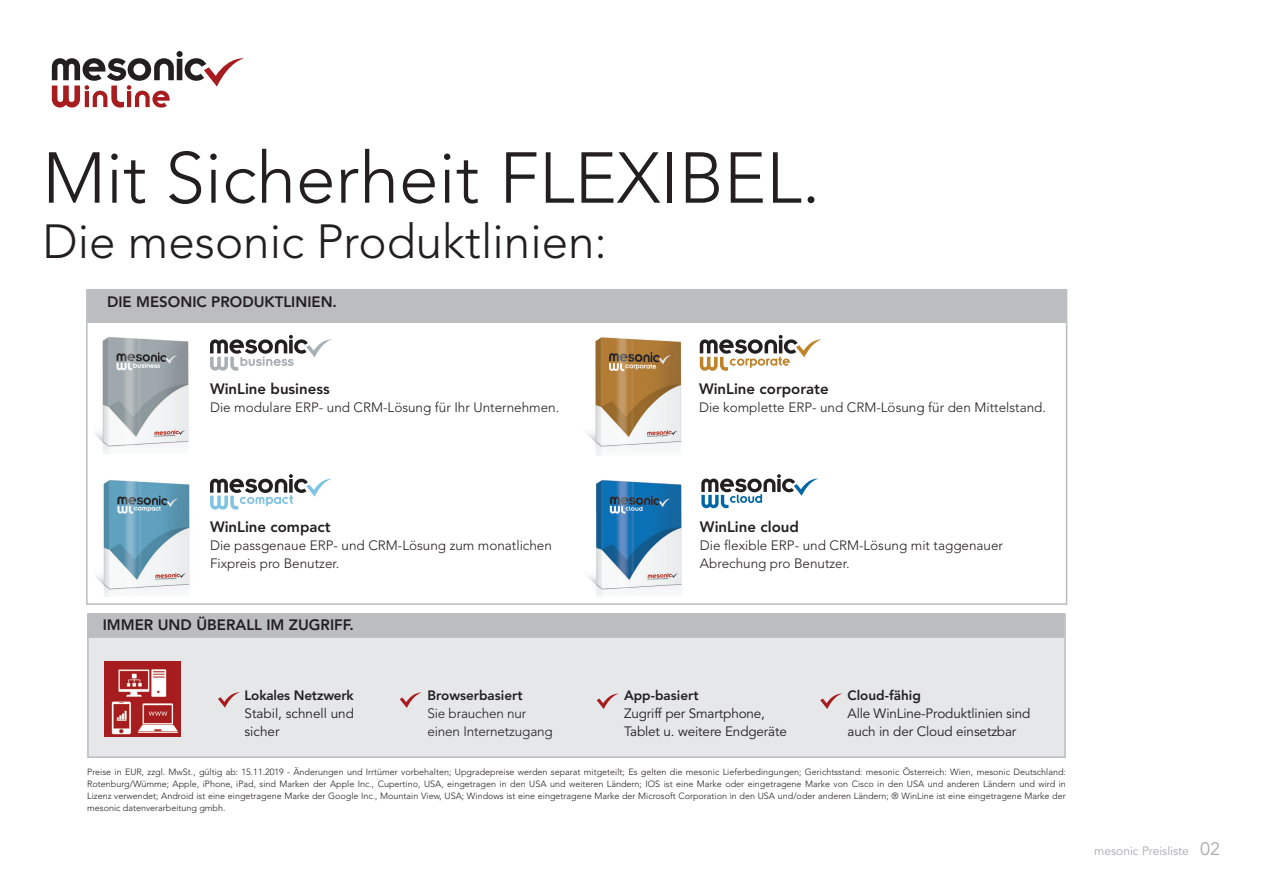
<style>
.page{position:relative;width:1263px;height:893px;background:#fff}
.page>*{position:absolute;margin:0;border:0;box-sizing:border-box;transform-origin:0 0}
.t1{font:300 71.25px "Avenir LT Pro";color:#231f20}
.t2{font:300 47.55px "Avenir LT Pro";color:#231f20}
.t3{font:800 15px "Avenir LT Pro";color:#231f20}
.t4{font:300 13.5px/18px "Avenir LT Pro";color:#231f20}
.t5{font:13.5px/18px "Avenir LT Pro";letter-spacing:-.01em;color:#231f20}
.t6{font:800 13.5px "Avenir LT Pro";color:#231f20}
.t7{font:12px "Avenir LT Pro";color:#a8a9ad}
.t8{font:300 9px/12px "Avenir LT Pro";color:#231f20;text-align:justify}
.s1{font-size:18px}
</style>
<div class="page">
<div style="left:86px;top:289px;width:981px;height:316px;background:#fff;border:2px solid #bcbdc0"></div>
<div style="left:87px;top:289px;width:979px;height:34px;background:#bcbdc0"></div>
<svg style="left:210px;top:335px;width:122px;height:36px"></svg>
<svg style="left:210px;top:474px;width:122px;height:36px"></svg>
<svg style="left:700px;top:335px;width:122px;height:36px"></svg>
<svg style="left:701px;top:474px;width:117px;height:34px"></svg>
<div style="left:87px;top:613px;width:979px;height:145px;background:#e6e7e9;border:2px solid #bcbdc0"></div>
<div style="left:87px;top:613px;width:977px;height:25px;background:#bcbdc0"></div>
<svg style="left:218px;top:692px;width:22px;height:16px"></svg>
<svg style="left:400px;top:692px;width:22px;height:16px"></svg>
<img style="left:104px;top:661px;width:77px;height:76px">
<svg style="left:597px;top:693px;width:22px;height:16px"></svg>
<img style="left:587px;top:338px;width:95px;height:117px">
<img style="left:587px;top:480px;width:95px;height:117px">
<img style="left:95px;top:480px;width:95px;height:117px">
<img style="left:94px;top:337px;width:95px;height:117px">
<svg style="left:52px;top:51px;width:192px;height:57px"></svg>
<svg style="left:820px;top:693px;width:22px;height:16px"></svg>
<p class="t1" style="left:43px;top:136px;width:779px">Mit Sicherheit FLEXIBEL.</p>
<p class="t2" style="left:43px;top:214px;width:566px">Die mesonic Produktlinien:</p>
<p class="t3" style="left:107px;top:293px;width:231px">DIE MESONIC PRODUKTLINIEN.</p>
<p class="t3" style="left:210px;top:380px;width:121px">WinLine business</p>
<p class="t4" style="left:210px;top:398px;width:351px">Die modulare ERP- und CRM-Lösung für Ihr Unternehmen.</p>
<p class="t3" style="left:699px;top:380px;width:131px">WinLine corporate</p>
<p class="t4" style="left:699px;top:398px;width:348px">Die komplette ERP- und CRM-Lösung für den Mittelstand.</p>
<p class="t3" style="left:210px;top:518px;width:122px">WinLine compact</p>
<p class="t4" style="left:210px;top:537px;width:343px">Die passgenaue ERP- und CRM-Lösung zum monatlichen<br>Fixpreis pro Benutzer.</p>
<p class="t3" style="left:103px;top:616px;width:253px">IMMER UND ÜBERALL IM ZUGRIFF.</p>
<p class="t6" style="left:244px;top:687px;width:111px">Lokales Netzwerk</p>
<p class="t5" style="left:244px;top:705px;width:111px">Stabil, schnell und</p>
<p class="t5" style="left:244px;top:723px;width:36px">sicher</p>
<p class="t6" style="left:427px;top:687px;width:97px">Browserbasiert</p>
<p class="t4" style="left:427px;top:704px;width:101px">Sie brauchen nur</p>
<p class="t4" style="left:427px;top:722px;width:127px">einen Internetzugang</p>
<p class="t3" style="left:700px;top:518px;width:100px">WinLine cloud</p>
<p class="t4" style="left:700px;top:537px;width:305px">Die flexible ERP- und CRM-Lösung mit taggenauer</p>
<p class="t4" style="left:700px;top:555px;width:151px">Abrechung pro Benutzer.</p>
<p class="t6" style="left:624px;top:687px;width:76px">App-basiert</p>
<p class="t5" style="left:624px;top:705px;width:143px">Zugriff per Smartphone,</p>
<p class="t5" style="left:624px;top:723px;width:164px">Tablet u. weitere Endgeräte</p>
<p class="t6" style="left:847px;top:687px;width:75px">Cloud-fähig</p>
<p class="t5" style="left:847px;top:705px;width:184px">Alle WinLine-Produktlinien sind auch in der Cloud einsetzbar</p>
<p class="t8" style="left:87px;top:765px;width:980px">Preise in EUR, zzgl. MwSt., gültig ab: 15.11.2019 - Änderungen und Irrtümer vorbehalten; Upgradepreise werden separat mitgeteilt; Es gelten die mesonic Lieferbedingungen; Gerichtsstand: mesonic Österreich: Wien, mesonic Deutschland:<br>Rotenburg/Wümme; Apple, iPhone, iPad, sind Marken der Apple Inc., Cupertino, USA, eingetragen in den USA und weiteren Ländern; IOS ist eine Marke oder eingetragene Marke von Cisco in den USA und anderen Ländern und wird in Lizenz verwendet; Android ist eine eingetragene Marke der Google Inc., Mountain View, USA; Windows ist eine eingetragene Marke der Microsoft Corporation in den USA und/oder anderen Ländern; ® WinLine ist eine eingetragene Marke der mesonic datenverarbeitung gmbh.</p>
<p class="t7" style="left:1094px;top:843px;width:127px">mesonic Preisliste <span class="s1">02</span></p>
</div>
